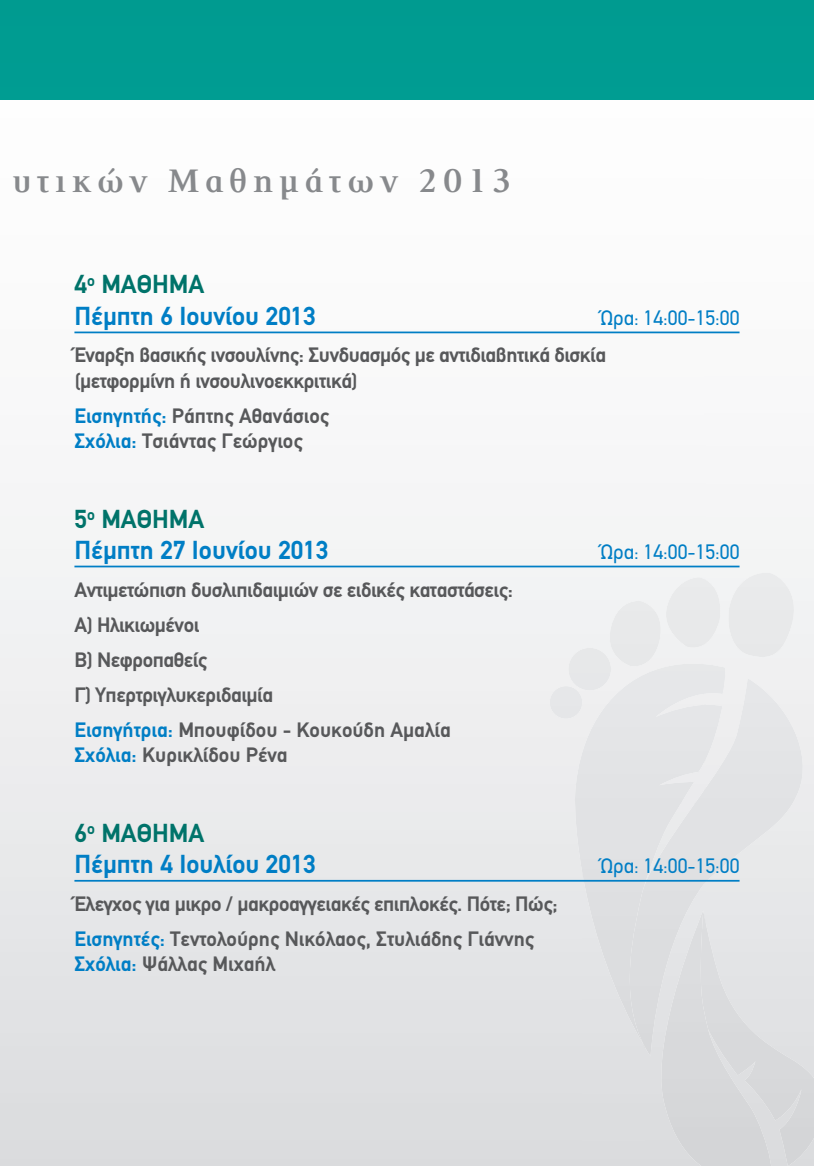
<style>
.page{position:relative;width:814px;height:1166px;background:#fff}
.page>*{position:absolute;margin:0;border:0;box-sizing:border-box;transform-origin:0 0}
.t1{font:700 36.75px "PF Press";letter-spacing:.15em;color:#87898c}
.t2{font:700 26.25px/31.5px "PF Din Text";color:#007ec5}
.t3{font:700 21px/35.2px "PF Din Text";letter-spacing:-.02em;color:#57585a}
.t4{font:700 21px/25.2px "PF Din Text";color:#57585a}
.t5{font:21px "PF Din Text";color:#007ec5}
.s1{color:#00736a}
.s2{color:#007ec5}
</style>
<div class="page">
<div style="left:0;top:802px;width:582px;height:364px;background:#e2e3e5"></div>
<div style="left:0;top:0;width:447px;height:100px;background:#009c91"></div>
<div style="left:447px;top:0;width:367px;height:100px;background:#009c91"></div>
<img style="left:771px;top:910px;width:43px;height:256px">
<img style="left:549px;top:686px;width:33px;height:33px;border-radius:50%">
<img style="left:568px;top:648px;width:43px;height:42px;border-radius:50%">
<img style="left:574px;top:663px;width:151px;height:384px">
<div style="left:660px;top:1056px;width:111px;height:110px;background:#d6d7d9"></div>
<img style="left:629px;top:678px;width:174px;height:378px">
<hr style="left:74px;top:331px;width:665px;height:2px;background:#007ec5">
<hr style="left:74px;top:566px;width:665px;height:1px;background:#007ec5">
<hr style="left:74px;top:880px;width:665px;height:1px;background:#007ec5">
<h1 class="t1" style="left:12px;top:162px;width:500px">υτικών Μαθημάτων 2013</h1>
<p class="t2" style="left:74px;top:269px;width:243px"><span class="s1">4</span><sup>ο</sup> <span class="s1">ΜΑΘΗΜΑ<br></span>Πέμπτη 6 Ιουνίου 2013</p>
<p class="t5" style="left:601px;top:305px;width:140px">Ώρα: 14:00-15:00</p>
<p class="t3" style="left:74px;top:343px;width:533px;line-height:25.2px">Έναρξη βασικής ινσουλίνης: Συνδυασμός με αντιδιαβητικά δισκία (μετφορμίνη ή ινσουλινοεκκριτικά)</p>
<p class="t4" style="left:74px;top:403px;width:256px"><span class="s2">Εισηγητής:</span> Ράπτης Αθανάσιος<br><span class="s2">Σχόλια:</span> Τσιάντας Γεώργιος</p>
<p class="t2" style="left:74px;top:503px;width:256px"><span class="s1">5</span><sup>ο</sup> <span class="s1">ΜΑΘΗΜΑ<br></span>Πέμπτη 27 Ιουνίου 2013</p>
<p class="t3" style="left:74px;top:572px;width:440px">Αντιμετώπιση δυσλιπιδαιμιών σε ειδικές καταστάσεις:<br>Α) Ηλικιωμένοι<br>Β) Νεφροπαθείς<br>Γ) Υπερτριγλυκεριδαιμία<br><span class="s2">Εισηγήτρια:</span> Μπουφίδου - Κουκούδη Αμαλία</p>
<p class="t4" style="left:74px;top:742px;width:215px"><span class="s2">Σχόλια:</span> Κυρικλίδου Ρένα</p>
<p class="t2" style="left:74px;top:817px;width:243px"><span class="s1">6</span><sup>ο</sup> <span class="s1">ΜΑΘΗΜΑ<br></span>Πέμπτη 4 Ιουλίου 2013</p>
<p class="t4" style="left:74px;top:886px;width:484px;line-height:35.2px">Έλεγχος για μικρο / μακροαγγειακές επιπλοκές. Πότε; Πώς;<br><span class="s2">Εισηγητές:</span> Τεντολούρης Νικόλαος, Στυλιάδης Γιάννης</p>
<p class="t4" style="left:74px;top:951px;width:202px"><span class="s2">Σχόλια:</span> Ψάλλας Μιχαήλ</p>
<p class="t5" style="left:601px;top:540px;width:140px">Ώρα: 14:00-15:00</p>
<p class="t5" style="left:601px;top:854px;width:140px">Ώρα: 14:00-15:00</p>
</div>
